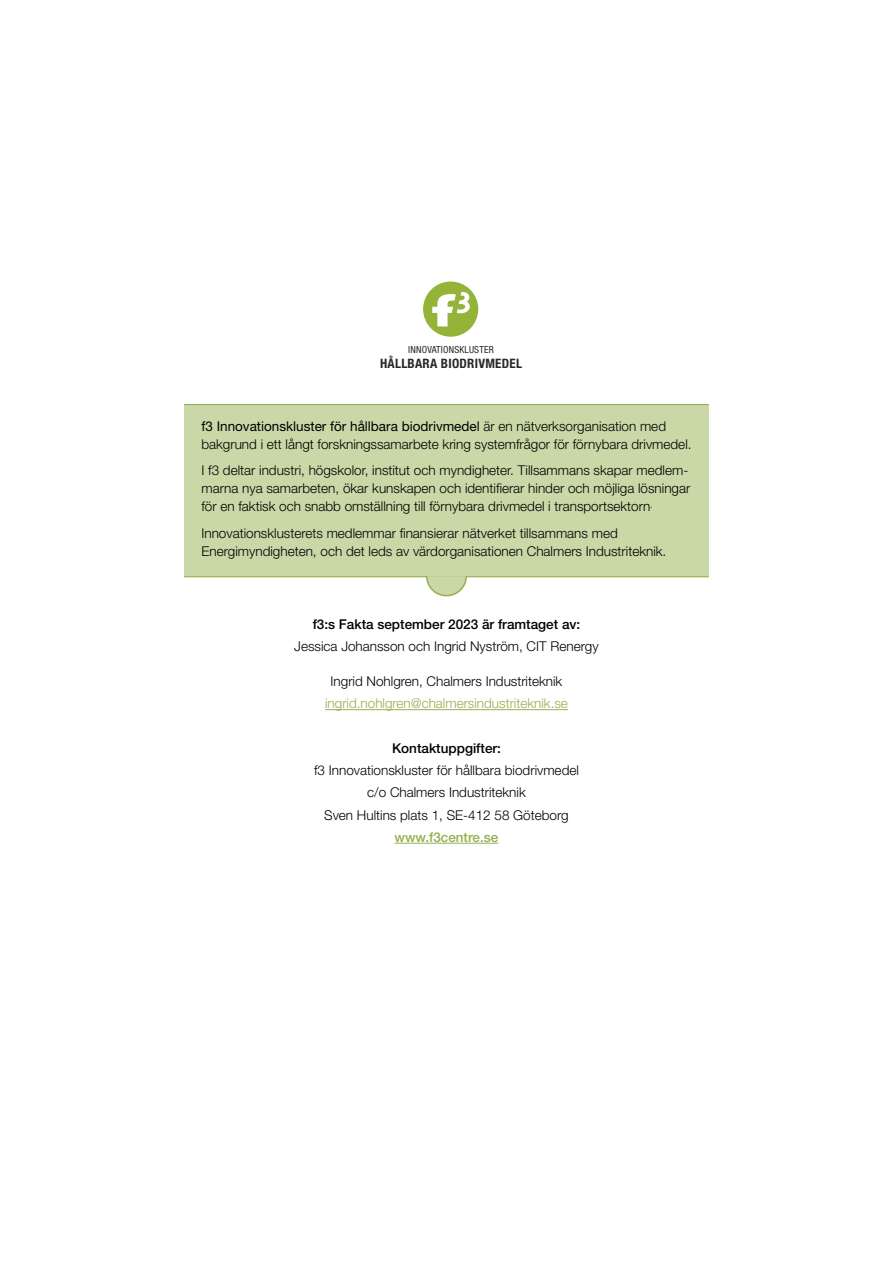
<style>
.page{position:relative;width:893px;height:1263px;background:#fff}
.page>*{position:absolute;margin:0;border:0;box-sizing:border-box;transform-origin:0 0}
.t1{font:300 13.5px/18px "Helvetica Neue LT Std";color:#000}
.t2{font:500 13.5px "Helvetica Neue LT Std";color:#000}
.t3{font:300 13.5px "Helvetica Neue LT Std";color:#96af4f}
.t4{font:500 13.5px "Helvetica Neue LT Std";color:#96af4f}
.t5{font:700 condensed 13.05px "Helvetica Neue LT Std";letter-spacing:.02em;color:#292929}
.t6{font:condensed 9.75px "Helvetica Neue LT Std";letter-spacing:.02em;color:#292929}
.s1{font-weight:400}
</style>
<div class="page">
<div style="left:184px;top:404px;width:525px;height:172px;background:#cad7a7"></div>
<hr style="left:325px;top:709px;width:243px;height:1px;background:#96af4f">
<hr style="left:395px;top:843px;width:103px;height:1px;background:#96af4f">
<div style="left:423px;top:281px;width:55px;height:56px;background:#93b339;border-radius:50%"></div>
<svg style="left:432px;top:292px;width:38px;height:34px"></svg>
<hr style="left:184px;top:404px;width:525px;height:1px;background:#96af4f">
<hr style="left:184px;top:576px;width:525px;height:1px;background:#96af4f">
<svg style="left:425px;top:576px;width:43px;height:21px"></svg>
<p class="t6" style="left:408px;top:344px;width:87px">INNOVATIONSKLUSTER</p>
<p class="t5" style="left:380px;top:355px;width:144px">HÅLLBARA BIODRIVMEDEL</p>
<p class="t1" style="left:201px;top:417px;width:492px"><span class="s1">f3 Innovationskluster för hållbara biodrivmedel</span> är en nätverksorganisation med bakgrund i ett långt forskningssamarbete kring systemfrågor för förnybara drivmedel.</p>
<p class="t1" style="left:201px;top:461px;width:490px">I f3 deltar industri, högskolor, institut och myndigheter. Tillsammans skapar medlem&shy;marna nya samarbeten, ökar kunskapen och identifierar hinder och möjliga lösningar för en faktisk och snabb omställning till förnybara drivmedel i transportsektorn<sup>.</sup></p>
<p class="t1" style="left:201px;top:524px;width:466px">Innovationsklusterets medlemmar finansierar nätverket tillsammans med<br>Energimyndigheten, och det leds av värdorganisationen Chalmers Industriteknik.</p>
<p class="t2" style="left:313px;top:616px;width:269px">f3:s Fakta september 2023 är framtaget av:</p>
<p class="t1" style="left:294px;top:637px;width:306px">Jessica Johansson och Ingrid Nyström, CIT Renergy</p>
<p class="t1" style="left:331px;top:672px;width:233px">Ingrid Nohlgren, Chalmers Industriteknik</p>
<p class="t3" style="left:325px;top:695px;width:244px">ingrid.nohlgren@chalmersindustriteknik.se</p>
<p class="t2" style="left:392px;top:740px;width:111px">Kontaktuppgifter:</p>
<p class="t1" style="left:314px;top:759px;width:266px;line-height:22.2px;text-align:center">f3 Innovationskluster för hållbara biodrivmedel c/o Chalmers Industriteknik<br>Sven Hultins plats 1, SE-412 58 Göteborg</p>
<p class="t4" style="left:395px;top:829px;width:105px">www.f3centre.se</p>
</div>
